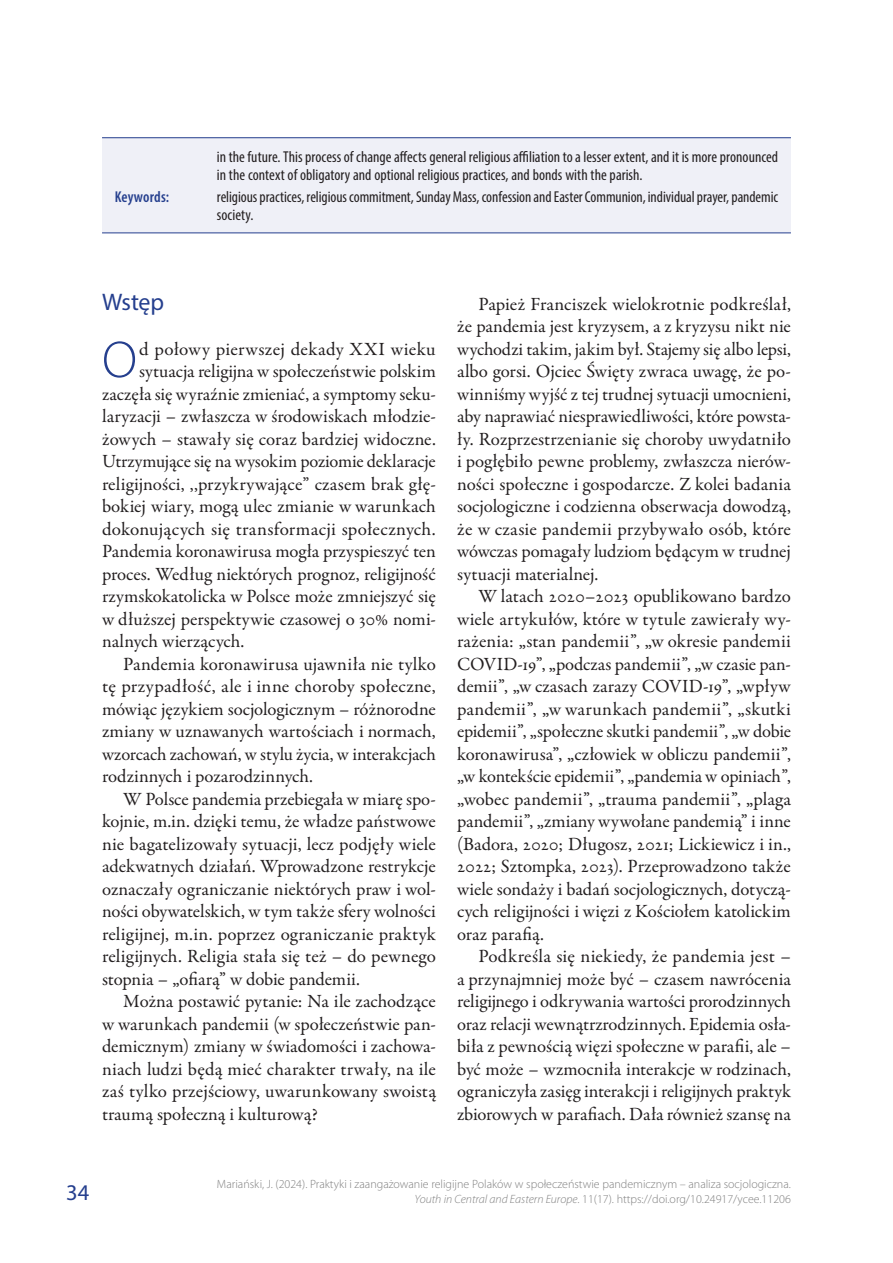
<style>
.page{position:relative;width:893px;height:1263px;background:#fff}
.page>*{position:absolute;margin:0;border:0;box-sizing:border-box;transform-origin:0 0}
.Drop_cap{font:300 52.2px "Myriad Pro";color:#253f8e}
.Heading_1{font:24px "Myriad Pro";letter-spacing:-.015em;color:#253f8e}
.t1{font:22.5px "Myriad Pro";color:#253f8e}
.Indent{font:18.75px/22.5px "Garamond Premr Pro";color:#231f20;text-align:justify}
.Drop_cap-2{font:18.75px "Garamond Premr Pro";color:#231f20}
.Abstract_eng{font:condensed 15.75px/18px "Myriad Pro";color:#231f20}
.Keywords_eng{font:condensed 15.75px/18px "Myriad Pro";letter-spacing:-.005em;color:#231f20}
.Keywords_eng-2{font:600 condensed 15.75px "Myriad Pro";letter-spacing:.01em;color:#253f8e}
.t2{font:300 12px/15px "Myriad Pro";color:#808080;text-align:right}
.s1{font-style:italic}
</style>
<div class="page">
<div style="left:102px;top:137px;width:689px;height:95px;background:#eff0f7"></div>
<hr style="left:102px;top:137px;width:689px;height:1px;background:#253f8e">
<hr style="left:102px;top:232px;width:689px;height:1px;background:#253f8e">
<p class="Abstract_eng" style="left:217px;top:147px;width:563px">in the future. This process of change affects general religious affiliation to alesser extent, and it is more pronounced in the context of obligatory and optional religious practices, and bonds with the parish.</p>
<p class="Keywords_eng-2" style="left:115px;top:187px;width:56px">Keywords:</p>
<p class="Keywords_eng" style="left:217px;top:187px;width:563px">religious practices, religious commitment, Sunday Mass, confession and Easter Communion, individual prayer, pandemic society.</p>
<p class="Heading_1" style="left:102px;top:287px;width:63px">Wstęp</p>
<p class="Drop_cap" style="left:102px;top:328px;width:36px">O</p>
<p class="Drop_cap-2" style="left:139px;top:337px;width:298px">d połowy pierwszej dekady XXI wieku</p>
<p class="Drop_cap-2" style="left:139px;top:360px;width:298px">sytuacja religijna w społeczeństwie polskim</p>
<p class="Drop_cap-2" style="left:102px;top:382px;width:335px">zaczęła się wyraźnie zmieniać, a symptomy seku-</p>
<p class="Drop_cap-2" style="left:102px;top:405px;width:335px">laryzacji – zwłaszcza w środowiskach młodzie-</p>
<p class="Drop_cap-2" style="left:102px;top:427px;width:335px">żowych – stawały się coraz bardziej widoczne.</p>
<p class="Drop_cap-2" style="left:102px;top:450px;width:335px">Utrzymujące się na wysokim poziomie deklaracje</p>
<p class="Drop_cap-2" style="left:102px;top:472px;width:335px">religijności, ,,przykrywające” czasem brak głę-</p>
<p class="Drop_cap-2" style="left:102px;top:495px;width:335px">bokiej wiary, mogą ulec zmianie w warunkach</p>
<p class="Drop_cap-2" style="left:102px;top:517px;width:335px">dokonujących się transformacji społecznych.</p>
<p class="Drop_cap-2" style="left:102px;top:540px;width:335px">Pandemia koronawirusa mogła przyspieszyć ten</p>
<p class="Drop_cap-2" style="left:102px;top:562px;width:335px">proces. Według niektórych prognoz, religijność</p>
<p class="Drop_cap-2" style="left:102px;top:585px;width:335px">rzymskokatolicka w Polsce może zmniejszyć się</p>
<p class="Drop_cap-2" style="left:102px;top:607px;width:335px">w dłuższej perspektywie czasowej o 30% nomi-</p>
<p class="Drop_cap-2" style="left:102px;top:630px;width:144px">nalnych wierzących.</p>
<p class="Indent" style="left:102px;top:653px;width:335px;text-indent:21px">Pandemia koronawirusa ujawniła nie tylko tę przypadłość, ale i inne choroby społeczne, mówiąc językiem socjologicznym – różnorodne zmiany w uznawanych wartościach i normach, wzorcach zachowań, w stylu życia, w interakcjach rodzinnych i pozarodzinnych.</p>
<p class="Indent" style="left:102px;top:788px;width:335px;text-indent:21px">W Polsce pandemia przebiegała w miarę spo&shy;kojnie, m.in. dzięki temu, że władze państwowe nie bagatelizowały sytuacji, lecz podjęły wiele adekwatnych działań. Wprowadzone restrykcje oznaczały ograniczanie niektórych praw i wol&shy;ności obywatelskich, w tym także sfery wolności religijnej, m.in. poprzez ograniczanie praktyk religijnych. Religia stała się też – do pewnego stopnia – „ofiarą” w dobie pandemii.</p>
<p class="Indent" style="left:102px;top:990px;width:335px;text-indent:21px">Można postawić pytanie: Na ile zachodzące w warunkach pandemii (w społeczeństwie pan&shy;demicznym) zmiany w świadomości i zachowa&shy;niach ludzi będą mieć charakter trwały, na ile zaś tylko przejściowy, uwarunkowany swoistą traumą społeczną i kulturową?</p>
<p class="Indent" style="left:457px;top:293px;width:335px;text-indent:21px">Papież Franciszek wielokrotnie podkreślał, że pandemia jest kryzysem, a z kryzysu nikt nie wychodzi takim, jakim był. Stajemy się albo lepsi, albo gorsi. Ojciec Święty zwraca uwagę, że po&shy;winniśmy wyjść z tej trudnej sytuacji umocnieni, aby naprawiać niesprawiedliwości, które powsta&shy;ły. Rozprzestrzenianie się choroby uwydatniło i pogłębiło pewne problemy, zwłaszcza nierów&shy;ności społeczne i gospodarcze. Z kolei badania socjologiczne i codzienna obserwacja dowodzą, że w czasie pandemii przybywało osób, które wówczas pomagały ludziom będącym w trudnej sytuacji materialnej.</p>
<p class="Indent" style="left:457px;top:585px;width:335px;text-indent:21px">W latach 2020–2023 opublikowano bardzo wiele artykułów, które w tytule zawierały wy&shy;rażenia: „stan pandemii”, „w okresie pandemii COVID-19”, „podczas pandemii”, „w czasie pan&shy;demii”, „w czasach zarazy COVID-19”, „wpływ pandemii”, „w warunkach pandemii”, „skutki epidemii”, „społeczne skutki pandemii”, „w dobie koronawirusa”, „człowiek w obliczu pandemii”, „w kontekście epidemii”, „pandemia w opiniach”, „wobec pandemii”, „trauma pandemii”, „plaga pandemii”, „zmiany wywołane pandemią” i inne (Badora, 2020; Długosz, 2021; Lickiewicz i in., 2022; Sztompka, 2023). Przeprowadzono także wiele sondaży i badań socjologicznych, dotyczą&shy;cych religijności i więzi z Kościołem katolickim oraz parafią.</p>
<p class="Indent" style="left:457px;top:945px;width:335px;text-indent:21px">Podkreśla się niekiedy, że pandemia jest – a przynajmniej może być – czasem nawrócenia religijnego i odkrywania wartości prorodzinnych oraz relacji wewnątrzrodzinnych. Epidemia osła&shy;biła z pewnością więzi społeczne w parafii, ale – być może – wzmocniła interakcje w rodzinach, ograniczyła zasięg interakcji i religijnych praktyk zbiorowych w parafiach. Dała również szansę na</p>
<p class="t1" style="left:66px;top:1178px;width:25px">34</p>
<p class="t2" style="left:217px;top:1177px;width:575px">Mariański, J. (2024). Praktyki i zaangażowanie religijne Polaków w społeczeństwie pandemicznym – analiza socjologiczna.<br><span class="s1">Youth in Central and Eastern Europe</span>. 11(17). https://doi.org/10.24917/ycee.11206</p>
</div>
